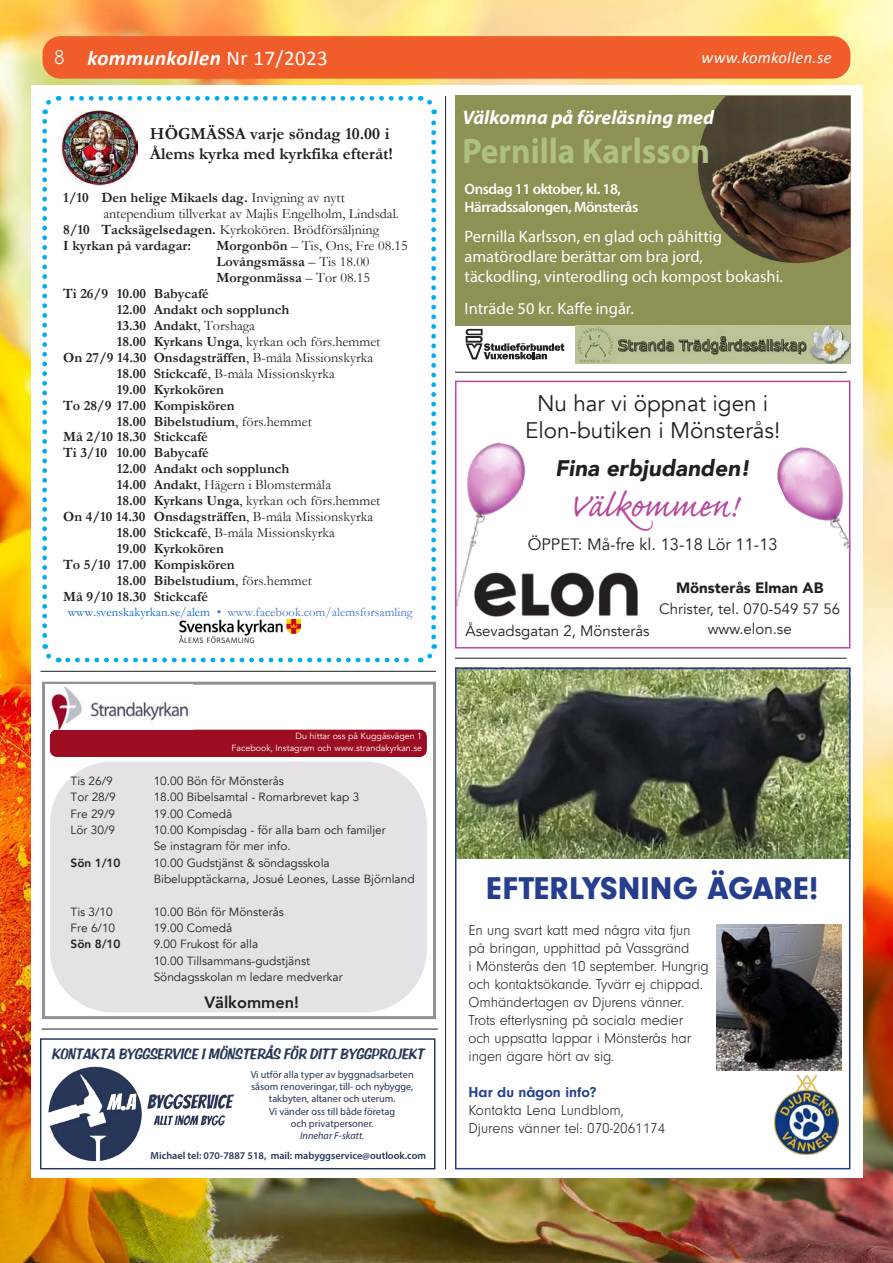
<style>
.page{position:relative;width:893px;height:1263px;background:#fff}
.page>*{position:absolute;margin:0;border:0;box-sizing:border-box;transform-origin:0 0}
.t1{font:42px "Caflisch Script Pro";color:#ba479b}
.t2{font:700 semi-expanded 35.4px "Myriad Pro";color:#aec180;scale:.88 1}
.t3{font:900 32.7px "Neuzeit Gro";color:#253f8e}
.t4{font:22.5px/27px "Avenir";color:#231f20;text-align:center}
.t5{font:italic 900 22.5px "Avenir";color:#231f20}
.t6{font:italic 700 21px "Calibri";letter-spacing:.02em;color:#fff}
.t7{font:21px "Calibri";color:#fff}
.t8{font:300 21px "Neuzeit Gro";color:#fff}
.t9{font:italic 700 19.5px "Myriad Pro";color:#fff}
.t10{font:700 17.1px/19px "Garamond";color:#231f20}
.t11{font:16.5px/19.8px "Myriad Pro";color:#fff}
.t12{font:16.5px "Avenir";color:#231f20}
.t13{font:italic 16.5px "Calibri";letter-spacing:.02em;color:#fff}
.t14{font:800 16.35px "Avenir";color:#231f20}
.t15{font:italic 15.3px "BRADDON Bold";color:#263758;scale:.86 1}
.t16{font:300 15px/18px "Neuzeit Gro";letter-spacing:-.01em;color:#231f20}
.t17{font:15px/21.5px "Avenir";color:#231f20;text-align:center}
.t18{font:600 15px/18px "Myriad Pro";letter-spacing:-.03em;color:#fff}
.t19{font:700 14.1px "Garamond";color:#231f20}
.t20{font:14.1px/16px "Garamond";color:#231f20}
.t21{font:12.75px "Garamond";color:#4472c4}
.t22{font:11.85px/16.4px "Avenir";color:#231f20}
.t23{font:800 11.85px "Avenir";color:#231f20}
.t24{font:10.35px/12.3px "Myriad Pro";color:#263758;text-align:center}
.t25{font:600 10.35px "Myriad Pro";color:#263758}
.t26{font:8.85px/11.9px "Avenir";color:#fff;text-align:right}
.s1{font-weight:400;font-style:normal}
.s2{font-weight:400}
.s3{font-weight:700}
.s4{color:#0563c1}
.s5{font-style:italic}
.s6{font-weight:900}
.s7{font-weight:700;color:#253f8e}
</style>
<div class="page">
<img style="left:0;top:0;width:893px;height:1263px">
<div style="left:31px;top:86px;width:831px;height:1092px;background:#fff"></div>
<hr style="left:445px;top:96px;width:1px;height:1073px;background:#231f20">
<svg style="left:42px;top:121px;width:17px;height:542px"></svg>
<svg style="left:68px;top:644px;width:369px;height:19px"></svg>
<svg style="left:419px;top:95px;width:17px;height:542px"></svg>
<svg style="left:42px;top:96px;width:369px;height:18px"></svg>
<div style="left:51px;top:105px;width:98px;height:87px;background:#fff"></div>
<img style="left:62px;top:109px;width:75px;height:76px">
<img style="left:180px;top:619px;width:121px;height:24px">
<hr style="left:41px;top:671px;width:395px;height:1px;background:#231f20">
<div style="left:42px;top:682px;width:394px;height:337px;border:3px solid #919191"></div>
<div style="left:50px;top:761px;width:377px;height:251px;background:#e4e2e6"></div>
<div style="left:50px;top:729px;width:377px;height:28px;background:#9d0d21"></div>
<img style="left:46px;top:685px;width:147px;height:44px">
<div style="left:43px;top:36px;width:807px;height:43px;background:#f15d2a;border-radius:18px"></div>
<hr style="left:42px;top:1029px;width:396px;height:1px;background:#231f20">
<div style="left:455px;top:96px;width:395px;height:230px;background:#8d9154"></div>
<img style="left:575px;top:326px;width:275px;height:38px">
<img style="left:698px;top:96px;width:152px;height:167px">
<svg style="left:466px;top:329px;width:98px;height:30px"></svg>
<hr style="left:455px;top:372px;width:392px;height:1px;background:#231f20">
<img style="left:543px;top:572px;width:95px;height:45px">
<img style="left:777px;top:446px;width:70px;height:103px">
<img style="left:458px;top:442px;width:85px;height:175px">
<div style="left:455px;top:381px;width:395px;height:267px;border:2px solid #ba479b"></div>
<img style="left:458px;top:671px;width:389px;height:188px">
<img style="left:774px;top:1075px;width:65px;height:80px">
<img style="left:717px;top:925px;width:125px;height:145px">
<div style="left:455px;top:668px;width:395px;height:501px;border:2px solid #253f8e"></div>
<img style="left:48px;top:1066px;width:186px;height:96px">
<div style="left:40px;top:1038px;width:395px;height:131px;border:1px solid #263758"></div>
<hr style="left:455px;top:658px;width:392px;height:1px;background:#231f20">
<p class="t8" style="left:54px;top:46px;width:12px">8</p>
<p class="t6" style="left:88px;top:44px;width:242px">kommunkollen <span class="s1">Nr 17/2023</span></p>
<p class="t13" style="left:702px;top:46px;width:132px">www.komkollen.se</p>
<p class="t7" style="left:264px;top:44px;width:12px">6</p>
<p class="t10" style="left:150px;top:125px;width:245px">HÖGMÄSSA varje söndag 10.00 i<br>Ålems kyrka med kyrkfika efteråt!</p>
<p class="t19" style="left:63px;top:188px;width:283px">1/10 Den helige Mikaels dag. <span class="s2">Invigning av nytt</span></p>
<p class="t20" style="left:103px;top:205px;width:297px">antependium tillverkat av Majlis Engelholm, Lindsdal.</p>
<p class="t20" style="left:63px;top:221px;width:317px"><span class="s3">8/10 Tacksägelsedagen.</span> Kyrkokören. Brödförsäljning</p>
<p class="t19" style="left:63px;top:236px;width:130px">I kyrkan på vardagar:</p>
<p class="t20" style="left:216px;top:237px;width:193px"><span class="s3">Morgonbön</span> – Tis, Ons, Fre 08.15<br><span class="s3">Lovångsmässa</span> – Tis 18.00<br><span class="s3">Morgonmässa</span> – Tor 08.15</p>
<p class="t19" style="left:63px;top:284px;width:147px">Ti 26/9 10.00 Babycafé</p>
<p class="t19" style="left:117px;top:300px;width:174px">12.00 Andakt och sopplunch</p>
<p class="t19" style="left:117px;top:316px;width:140px">13.30 Andakt<span class="s2">, Torshaga</span></p>
<p class="t20" style="left:117px;top:333px;width:265px"><span class="s3">18.00 Kyrkans Unga</span>, kyrkan och förs.hemmet</p>
<p class="t19" style="left:63px;top:348px;width:312px">On 27/9 14.30 Onsdagsträffen<span class="s2">, B-måla Missionskyrka</span></p>
<p class="t20" style="left:117px;top:365px;width:220px"><span class="s3">18.00 Stickcafé</span>, B-måla Missionskyrka</p>
<p class="t19" style="left:117px;top:379px;width:109px">19.00 Kyrkokören</p>
<p class="t19" style="left:63px;top:395px;width:173px">To 28/9 17.00 Kompiskören</p>
<p class="t19" style="left:117px;top:412px;width:196px">18.00 Bibelstudium<span class="s2">, förs.hemmet</span></p>
<p class="t19" style="left:63px;top:427px;width:146px">Må 2/10 18.30 Stickcafé</p>
<p class="t19" style="left:63px;top:443px;width:147px">Ti 3/10 10.00 Babycafé</p>
<p class="t19" style="left:117px;top:459px;width:174px">12.00 Andakt och sopplunch</p>
<p class="t20" style="left:117px;top:477px;width:216px"><span class="s3">14.00 Andakt</span>, Hägern i Blomstermåla</p>
<p class="t20" style="left:117px;top:492px;width:265px"><span class="s3">18.00 Kyrkans Unga</span>, kyrkan och förs.hemmet</p>
<p class="t19" style="left:63px;top:507px;width:312px">On 4/10 14.30 Onsdagsträffen<span class="s2">, B-måla Missionskyrka</span></p>
<p class="t20" style="left:117px;top:525px;width:220px"><span class="s3">18.00 Stickcafé</span>, B-måla Missionskyrka</p>
<p class="t19" style="left:117px;top:539px;width:109px">19.00 Kyrkokören</p>
<p class="t19" style="left:63px;top:555px;width:173px">To 5/10 17.00 Kompiskören</p>
<p class="t19" style="left:117px;top:571px;width:196px">18.00 Bibelstudium<span class="s2">, förs.hemmet</span></p>
<p class="t19" style="left:63px;top:587px;width:146px">Må 9/10 18.30 Stickcafé</p>
<p class="t21" style="left:68px;top:603px;width:346px"><span class="s4">www.svenskakyrkan.se/alem</span> • www.facebook.com/alemsforsamling</p>
<p class="t26" style="left:232px;top:730px;width:192px">Du hittar oss på Kuggåsvägen 1<br>Facebook, Instagram och www.strandakyrkan.se</p>
<p class="t22" style="left:71px;top:773px;width:44px">Tis 26/9</p>
<p class="t22" style="left:154px;top:773px;width:132px">10.00 Bön för Mönsterås</p>
<p class="t22" style="left:71px;top:789px;width:47px">Tor 28/9</p>
<p class="t22" style="left:154px;top:789px;width:207px">18.00 Bibelsamtal - Romarbrevet kap 3</p>
<p class="t22" style="left:71px;top:806px;width:46px">Fre 29/9</p>
<p class="t22" style="left:154px;top:806px;width:80px">19.00 Comedå</p>
<p class="t22" style="left:71px;top:822px;width:46px">Lör 30/9</p>
<p class="t22" style="left:154px;top:822px;width:234px">10.00 Kompisdag - för alla barn och familjer<br>Se instagram för mer info.</p>
<p class="t23" style="left:71px;top:853px;width:52px">Sön 1/10</p>
<p class="t22" style="left:154px;top:855px;width:262px">10.00 Gudstjänst &amp; söndagsskola<br>Bibelupptäckarna, Josué Leones, Lasse Björnland</p>
<p class="t22" style="left:71px;top:904px;width:44px">Tis 3/10</p>
<p class="t22" style="left:154px;top:904px;width:132px">10.00 Bön för Mönsterås</p>
<p class="t22" style="left:71px;top:920px;width:46px">Fre 6/10</p>
<p class="t22" style="left:154px;top:920px;width:80px">19.00 Comedå</p>
<p class="t23" style="left:71px;top:935px;width:52px">Sön 8/10</p>
<p class="t22" style="left:154px;top:936px;width:190px">9.00 Frukost för alla<br>10.00 Tillsammans-gudstjänst<br>Söndagsskolan m ledare medverkar</p>
<p class="t14" style="left:204px;top:989px;width:96px">Välkommen!</p>
<p class="t15" style="left:51px;top:1044px;width:435px">KONTAKTA BYGGSERVICE I MÖNSTERÅS FÖR DITT BYGGPROJEKT</p>
<p class="t24" style="left:251px;top:1068px;width:165px">Vi utför alla typer av byggnadsarbeten såsom renoveringar, till- och nybygge, takbyten, altaner och uterum.<br>Vi vänder oss till både företag<br>och privatpersoner.<br><span class="s5">Innehar F-skatt.</span></p>
<p class="t25" style="left:150px;top:1149px;width:277px">Michael tel: 070-7887 518, mail: mabyggservice@outlook.com</p>
<p class="t9" style="left:462px;top:105px;width:253px">Välkomna på föreläsning med</p>
<p class="t2" style="left:462px;top:128px;width:283px">Pernilla Karlsson</p>
<p class="t18" style="left:465px;top:180px;width:175px">Onsdag 11 oktober, kl. 18,<br>Härradssalongen, Mönsterås</p>
<p class="t11" style="left:465px;top:227px;width:320px">Pernilla Karlsson, en glad och påhittig amatörodlare berättar om bra jord, täckodling, vinterodling och kompost bokashi.</p>
<p class="t11" style="left:465px;top:298px;width:171px">Inträde 50 kr. Kaffe ingår.</p>
<p class="t4" style="left:525px;top:390px;width:257px">Nu har vi öppnat igen i<br>Elon-butiken i Mönsterås!</p>
<p class="t5" style="left:555px;top:449px;width:197px">Fina erbjudanden!</p>
<p class="t1" style="left:568px;top:484px;width:170px">Välkommen!</p>
<p class="t12" style="left:528px;top:534px;width:252px">ÖPPET: Må-fre kl. 13-18 Lör 11-13</p>
<p class="t17" style="left:659px;top:577px;width:183px"><span class="s6">Mönsterås Elman AB<br></span>Christer, tel. 070-549 57 56</p>
<p class="t17" style="left:466px;top:620px;width:185px">Åsevadsgatan 2, Mönsterås</p>
<p class="t17" style="left:708px;top:618px;width:85px">www.elon.se</p>
<p class="t3" style="left:487px;top:870px;width:333px">EFTERLYSNING ÄGARE!</p>
<p class="t16" style="left:469px;top:922px;width:242px">En ung svart katt med några vita fjun på bringan, upphittad på Vassgränd<br>i Mönsterås den 10 september. Hungrig och kontaktsökande. Tyvärr ej chippad.<br>Omhändertagen av Djurens vänner.<br>Trots efterlysning på sociala medier<br>och uppsatta lappar i Mönsterås har ingen ägare hört av sig.</p>
<p class="t16" style="left:469px;top:1084px;width:198px"><span class="s7">Har du någon info?<br></span>Kontakta Lena Lundblom,<br>Djurens vänner tel: 070-2061174</p>
</div>
